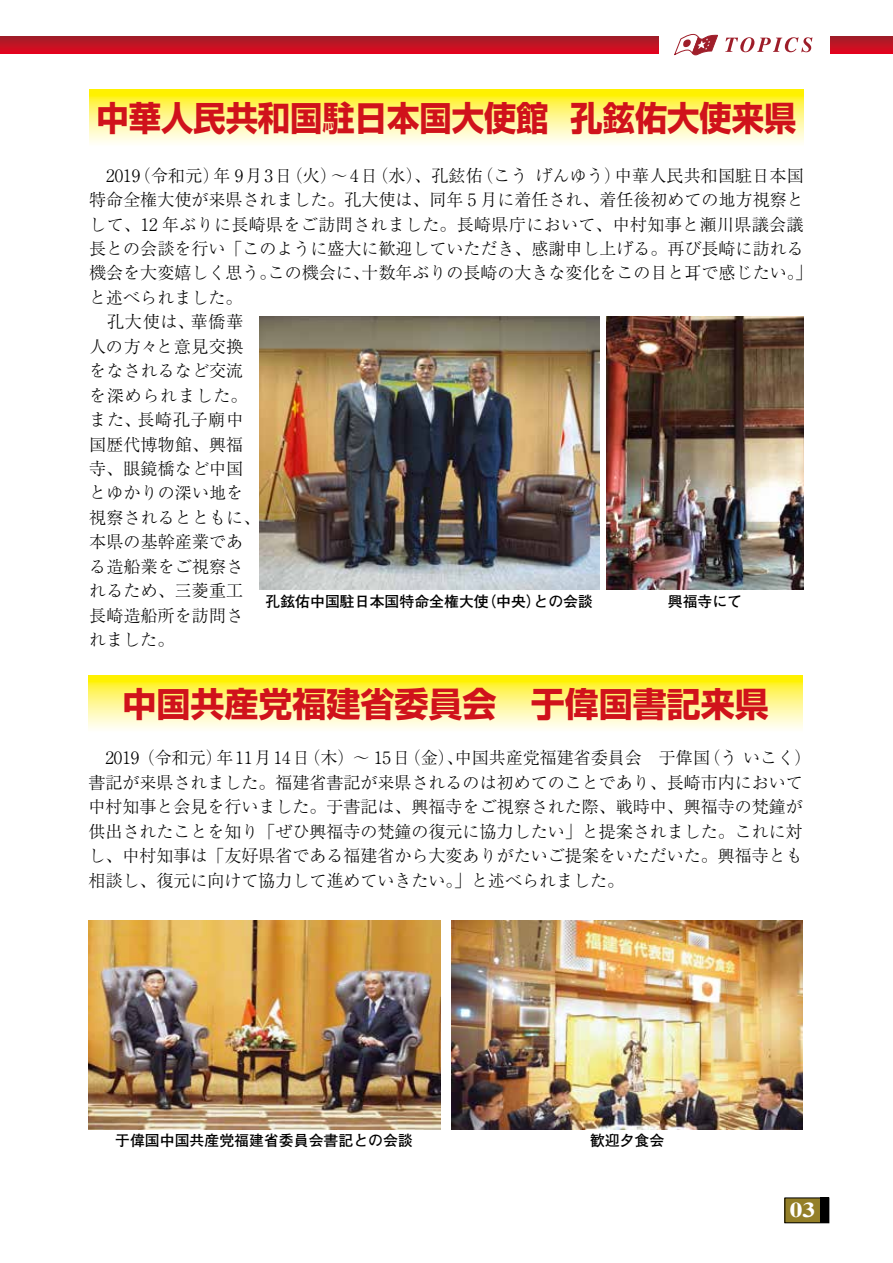
<style>
.page{position:relative;width:893px;height:1263px;background:#fff}
.page>*{position:absolute;margin:0;border:0;box-sizing:border-box;transform-origin:0 0}
.t1{font:700 34.05px "Shin Go Pr 6";color:#d0121b;scale:.95 1}
.t2{font:700 34.05px "Shin Go Pr 6";color:#d0121b}
.t3{font:700 21.3px "Times New Roman";color:#fff;scale:1.25 1}
.t4{font:300 16.95px/24.5px "Ryumin Pr 6";color:#000}
.t5{font:700 14.85px "Futo Go B101 Pr 6";color:#000}
</style>
<div class="page">
<svg style="left:13px;top:36px;width:880px;height:17px;background:#bf1324"></svg>
<div style="left:659px;top:27px;width:170px;height:36px;background:#fff"></div>
<svg style="left:725px;top:37px;width:87px;height:15px"></svg>
<svg style="left:0;top:36px;width:13px;height:17px"></svg>
<div style="left:785px;top:1198px;width:44px;height:25px;background:#947f28"></div>
<div style="left:784px;top:1197px;width:45px;height:26px;border:1px solid #000"></div>
<div style="left:821px;top:1197px;width:8px;height:26px;background:#000"></div>
<svg style="left:674px;top:34px;width:44px;height:22px"></svg>
<img style="left:88px;top:921px;width:352px;height:208px">
<img style="left:451px;top:921px;width:352px;height:208px">
<svg style="left:88px;top:675px;width:715px;height:54px;background:#fff784"></svg>
<svg style="left:89px;top:89px;width:715px;height:54px;background:#fff783"></svg>
<img style="left:606px;top:316px;width:198px;height:273px">
<img style="left:259px;top:316px;width:340px;height:273px">
<h1 class="t1" style="left:96px;top:91px;width:738px">中華人民共和国駐日本国大使館 孔鉉佑大使来県</h1>
<p class="t4" style="left:89px;top:162px;width:724px">　2019（令和元）年 9月3日（火）～4日（水）、孔鉉佑（こう げんゆう）中華人民共和国駐日本国特命全権大使が来県されました。孔大使は、同年 5 月に着任され、着任後初めての地方視察として、12 年ぶりに長崎県をご訪問されました。長崎県庁において、中村知事と瀬川県議会議長との会談を行い「このように盛大に歓迎していただき、感謝申し上げる。再び長崎に訪れる機会を大変嬉しく思う。この機会に、十数年ぶりの長崎の大きな変化をこの目と耳で感じたい。」と述べられました。<br>　孔大使は、華僑華<br>人の方々と意見交換<br>をなされるなど交流<br>を深められました。<br>また、長崎孔子廟中<br>国歴代博物館、興福<br>寺、眼鏡橋など中国<br>とゆかりの深い地を<br>視察されるとともに、<br>本県の基幹産業であ<br>る造船業をご視察さ<br>れるため、三菱重工<br>長崎造船所を訪問さ<br>れました。</p>
<p class="t5" style="left:266px;top:589px;width:329px">孔鉉佑中国駐日本国特命全権大使（中央）との会談</p>
<p class="t5" style="left:668px;top:589px;width:76px">興福寺にて</p>
<h1 class="t2" style="left:122px;top:677px;width:648px">中国共産党福建省委員会　于偉国書記来県</h1>
<p class="t4" style="left:88px;top:745px;width:724px">　2019（令和元）年11月14日（木）～ 15日（金）、中国共産党福建省委員会　于偉国（う いこく）書記が来県されました。福建省書記が来県されるのは初めてのことであり、長崎市内において中村知事と会見を行いました。于書記は、興福寺をご視察された際、戦時中、興福寺の梵鐘が供出されたことを知り「ぜひ興福寺の梵鐘の復元に協力したい」と提案されました。これに対し、中村知事は「友好県省である福建省から大変ありがたいご提案をいただいた。興福寺とも相談し、復元に向けて協力して進めていきたい。」と述べられました。</p>
<p class="t5" style="left:115px;top:1129px;width:299px">于偉国中国共産党福建省委員会書記との会談</p>
<p class="t5" style="left:590px;top:1129px;width:76px">歓迎夕食会</p>
<p class="t3" style="left:789px;top:1195px;width:23px">03</p>
</div>
